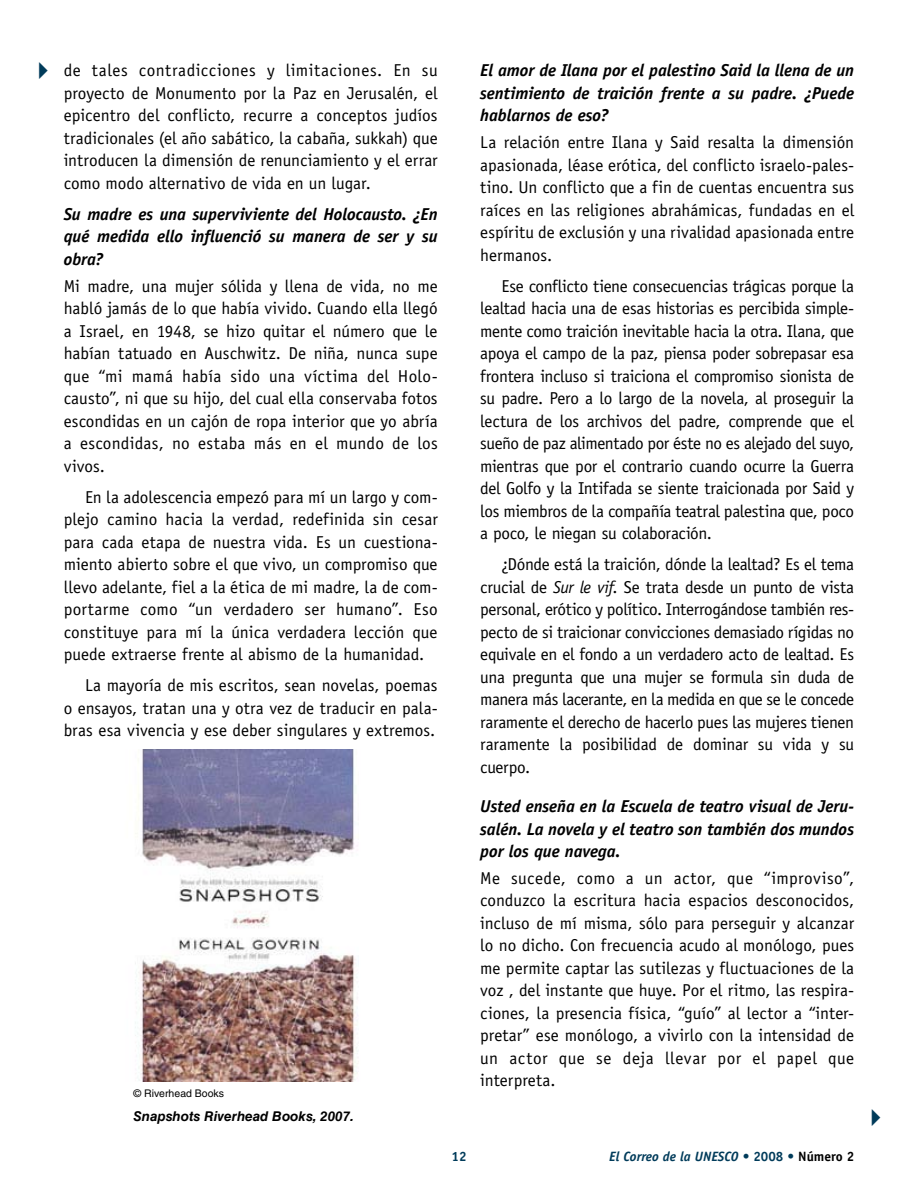
<style>
.page{position:relative;width:918px;height:1188px;background:#fff}
.page>*{position:absolute;margin:0;border:0;box-sizing:border-box;transform-origin:0 0}
.t1{font:17.25px/22.5px "Officina Sans Std";color:#000;text-align:justify}
.t2{font:italic 700 17.25px/22.5px "Officina Sans Std";letter-spacing:-.005em;color:#000;text-align:justify}
.t3{font:italic 700 13.5px "Officina Sans Std";color:#003b5a}
.t4{font:italic 700 13.5px "Helvetica LT Std";color:#000}
.t5{font:700 13.5px "Officina Sans Std";color:#003b5a}
.t6{font:10.5px "Helvetica LT Std";color:#000}
.s1{font-style:italic}
.s2{font-style:normal}
.s3{font-style:normal;color:#000}
</style>
<div class="page">
<img style="left:135px;top:749px;width:224px;height:332px">
<p class="t1" style="left:64px;top:59px;width:375px">de tales contradicciones y limitaciones. En su proyecto de Monumento por la Paz en Jerusalén, el epicentro del conflicto, recurre a conceptos judíos tradicionales (el año sabático, la cabaña, sukkah) que introducen la dimensión de renunciamiento y el errar como modo alternativo de vida en un lugar.</p>
<p class="t2" style="left:64px;top:203px;width:375px">Su madre es una superviviente del Holocausto. ¿En qué medida ello influenció su manera de ser y su obra?</p>
<p class="t1" style="left:64px;top:274px;width:376px">Mi madre, una mujer sólida y llena de vida, no me habló jamás de lo que había vivido. Cuando ella llegó a Israel, en 1948, se hizo quitar el número que le habían tatuado en Auschwitz. De niña, nunca supe que “mi mamá había sido una víctima del Holo&shy;causto”, ni que su hijo, del cual ella conservaba fotos escondidas en un cajón de ropa interior que yo abría a escondidas, no estaba más en el mundo de los vivos.</p>
<p class="t1" style="left:64px;top:485px;width:376px;text-indent:21px">En la adolescencia empezó para mí un largo y com&shy;plejo camino hacia la verdad, redefinida sin cesar para cada etapa de nuestra vida. Es un cuestiona&shy;miento abierto sobre el que vivo, un compromiso que llevo adelante, fiel a la ética de mi madre, la de com&shy;portarme como “un verdadero ser humano”. Eso constituye para mí la única verdadera lección que puede extraerse frente al abismo de la humanidad.</p>
<p class="t1" style="left:64px;top:674px;width:375px;text-indent:21px">La mayoría de mis escritos, sean novelas, poemas o ensayos, tratan una y otra vez de traducir en pala&shy;bras esa vivencia y ese deber singulares y extremos.</p>
<p class="t6" style="left:134px;top:1087px;width:92px">© Riverhead Books</p>
<p class="t4" style="left:134px;top:1108px;width:222px">Snapshots Riverhead Books, 2007.</p>
<p class="t2" style="left:480px;top:59px;width:375px">El amor de Ilana por el palestino Said la llena de un sentimiento de traición frente a su padre. ¿Puede hablarnos de eso?</p>
<p class="t1" style="left:480px;top:131px;width:376px">La relación entre Ilana y Said resalta la dimensión apasionada, léase erótica, del conflicto israelo-pales&shy;tino. Un conflicto que a fin de cuentas encuentra sus raíces en las religiones abrahámicas, fundadas en el espíritu de exclusión y una rivalidad apasionada entre hermanos.</p>
<p class="t1" style="left:480px;top:274px;width:376px;text-indent:21px">Ese conflicto tiene consecuencias trágicas porque la lealtad hacia una de esas historias es percibida simple&shy;mente como traición inevitable hacia la otra. Ilana, que apoya el campo de la paz, piensa poder sobrepasar esa frontera incluso si traiciona el compromiso sionista de su padre. Pero a lo largo de la novela, al proseguir la lectura de los archivos del padre, comprende que el sueño de paz alimentado por éste no es alejado del suyo, mientras que por el contrario cuando ocurre la Guerra del Golfo y la Intifada se siente traicionada por Said y los miembros de la compañía teatral palestina que, poco a poco, le niegan su colaboración.</p>
<p class="t1" style="left:480px;top:553px;width:375px;text-indent:21px">¿Dónde está la traición, dónde la lealtad? Es el tema crucial de <span class="s1">Sur le vif</span>. Se trata desde un punto de vista personal, erótico y político. Interrogándose también res&shy;pecto de si traicionar convicciones demasiado rígidas no equivale en el fondo a un verdadero acto de lealtad. Es una pregunta que una mujer se formula sin duda de manera más lacerante, en la medida en que se le concede raramente el derecho de hacerlo pues las mujeres tienen raramente la posibilidad de dominar su vida y su cuerpo.</p>
<p class="t2" style="left:480px;top:795px;width:375px">Usted enseña en la Escuela de teatro visual de Jeru&shy;salén. La novela y el teatro son también dos mundos por los que navega.</p>
<p class="t1" style="left:480px;top:867px;width:376px">Me sucede, como a un actor, que “improviso”, conduzco la escritura hacia espacios desconocidos, incluso de mí misma, sólo para perseguir y alcanzar lo no dicho. Con frecuencia acudo al monólogo, pues me permite captar las sutilezas y fluctuaciones de la voz , del instante que huye. Por el ritmo, las respira&shy;ciones, la presencia física, “guío” al lector a “inter&shy;pretar” ese monólogo, a vivirlo con la intensidad de un actor que se deja llevar por el papel que interpreta.</p>
<p class="t5" style="left:451px;top:1148px;width:17px">12</p>
<p class="t3" style="left:609px;top:1148px;width:247px">El Correo de la UNESCO <span class="s2">• 2008 •</span> <span class="s3">Número 2</span></p>
</div>
